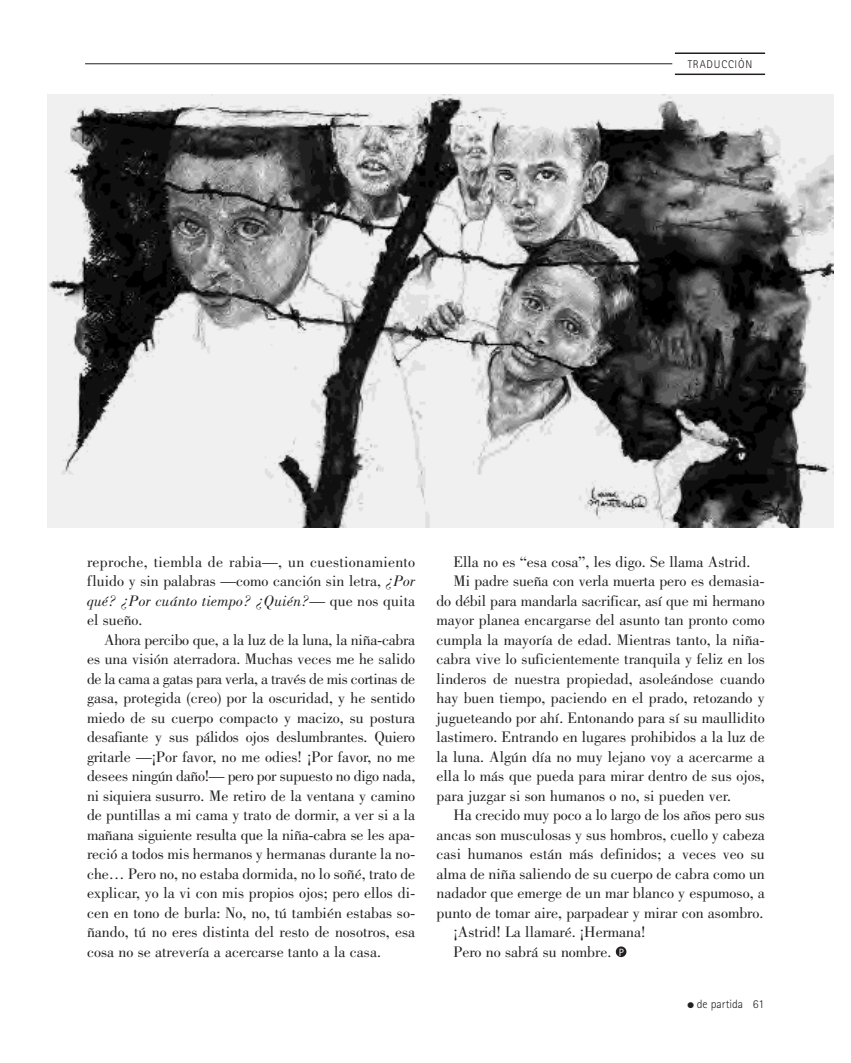
<style>
.page{position:relative;width:851px;height:1063px;background:#fff}
.page>*{position:absolute;margin:0;border:0;box-sizing:border-box;transform-origin:0 0}
.t1{font:15.75px/19.5px "Bodoni";color:#231f20;text-align:justify}
.t2{font:300 12px "Rotis Sans Serif";color:#231f20}
.t3{font:300 11.25px "Rotis Sans Serif";letter-spacing:.07em;color:#231f20}
.t4{font:10.5px "Rotis Sans Serif";color:#fff}
.s1{font-style:italic}
</style>
<div class="page">
<hr style="left:674px;top:52px;width:91px;height:2px;background:#231f20">
<hr style="left:674px;top:74px;width:91px;height:1px;background:#231f20">
<hr style="left:85px;top:64px;width:587px;height:1px;background:#231f20">
<div style="left:615px;top:946px;width:11px;height:11px;background:#231f20;border-radius:50%"></div>
<img style="left:48px;top:94px;width:785px;height:433px">
<p class="t3" style="left:687px;top:60px;width:66px">TRADUCCIÓN</p>
<p class="t1" style="left:87px;top:553px;width:330px">reproche, tiembla de rabia—, un cuestionamiento fluido y sin palabras —como canción sin letra, <span class="s1">¿Por qué? ¿Por cuánto tiempo? ¿Quién?</span>— que nos quita el sueño.</p>
<p class="t1" style="left:87px;top:631px;width:330px;text-indent:17px">Ahora percibo que, a la luz de la luna, la niña-cabra es una visión aterradora. Muchas veces me he salido de la cama a gatas para verla, a través de mis cortinas de gasa, protegida (creo) por la oscuridad, y he sentido miedo de su cuerpo compacto y macizo, su postura desafiante y sus pálidos ojos deslumbrantes. Quiero gritarle —¡Por favor, no me odies! ¡Por favor, no me desees ningún daño!— pero por supuesto no digo nada, ni siquiera susurro. Me retiro de la ventana y camino de puntillas a mi cama y trato de dormir, a ver si a la mañana siguiente resulta que la niña-cabra se les apa&shy;reció a todos mis hermanos y hermanas durante la no&shy;che… Pero no, no estaba dormida, no lo soñé, trato de explicar, yo la vi con mis propios ojos; pero ellos di&shy;cen en tono de burla: No, no, tú también estabas so&shy;ñando, tú no eres distinta del resto de nosotros, esa cosa no se atrevería a acercarse tanto a la casa.</p>
<p class="t1" style="left:453px;top:553px;width:298px">Ella no es “esa cosa”, les digo. Se llama Astrid.</p>
<p class="t1" style="left:453px;top:573px;width:313px">Mi padre sueña con verla muerta pero es demasia-</p>
<p class="t1" style="left:436px;top:592px;width:330px">do débil para mandarla sacrificar, así que mi hermano</p>
<p class="t1" style="left:436px;top:612px;width:330px">mayor planea encargarse del asunto tan pronto como</p>
<p class="t1" style="left:436px;top:631px;width:330px">cumpla la mayoría de edad. Mientras tanto, la niña-</p>
<p class="t1" style="left:436px;top:651px;width:330px">cabra vive lo suficientemente tranquila y feliz en los</p>
<p class="t1" style="left:436px;top:670px;width:330px">linderos de nuestra propiedad, asoleándose cuando</p>
<p class="t1" style="left:436px;top:690px;width:330px">hay buen tiempo, paciendo en el prado, retozando y</p>
<p class="t1" style="left:436px;top:709px;width:330px">jugueteando por ahí. Entonando para sí su maullidito</p>
<p class="t1" style="left:436px;top:729px;width:330px">lastimero. Entrando en lugares prohibidos a la luz de</p>
<p class="t1" style="left:436px;top:748px;width:330px">la luna. Algún día no muy lejano voy a acercarme a</p>
<p class="t1" style="left:436px;top:768px;width:330px">ella lo más que pueda para mirar dentro de sus ojos,</p>
<p class="t1" style="left:436px;top:787px;width:296px">para juzgar si son humanos o no, si pueden ver.</p>
<p class="t1" style="left:453px;top:807px;width:313px">Ha crecido muy poco a lo largo de los años pero sus</p>
<p class="t1" style="left:436px;top:826px;width:330px">ancas son musculosas y sus hombros, cuello y cabeza</p>
<p class="t1" style="left:436px;top:846px;width:330px">casi humanos están más definidos; a veces veo su</p>
<p class="t1" style="left:436px;top:865px;width:330px">alma de niña saliendo de su cuerpo de cabra como un</p>
<p class="t1" style="left:436px;top:885px;width:330px">nadador que emerge de un mar blanco y espumoso, a</p>
<p class="t1" style="left:436px;top:904px;width:328px">punto de tomar aire, parpadear y mirar con asombro.</p>
<p class="t1" style="left:453px;top:924px;width:193px">¡Astrid! La llamaré. ¡Hermana!</p>
<p class="t1" style="left:453px;top:943px;width:159px">Pero no sabrá su nombre.</p>
<p class="t4" style="left:618px;top:948px;width:7px">P</p>
<p class="t2" style="left:687px;top:1000px;width:78px">● de partida 61</p>
</div>
